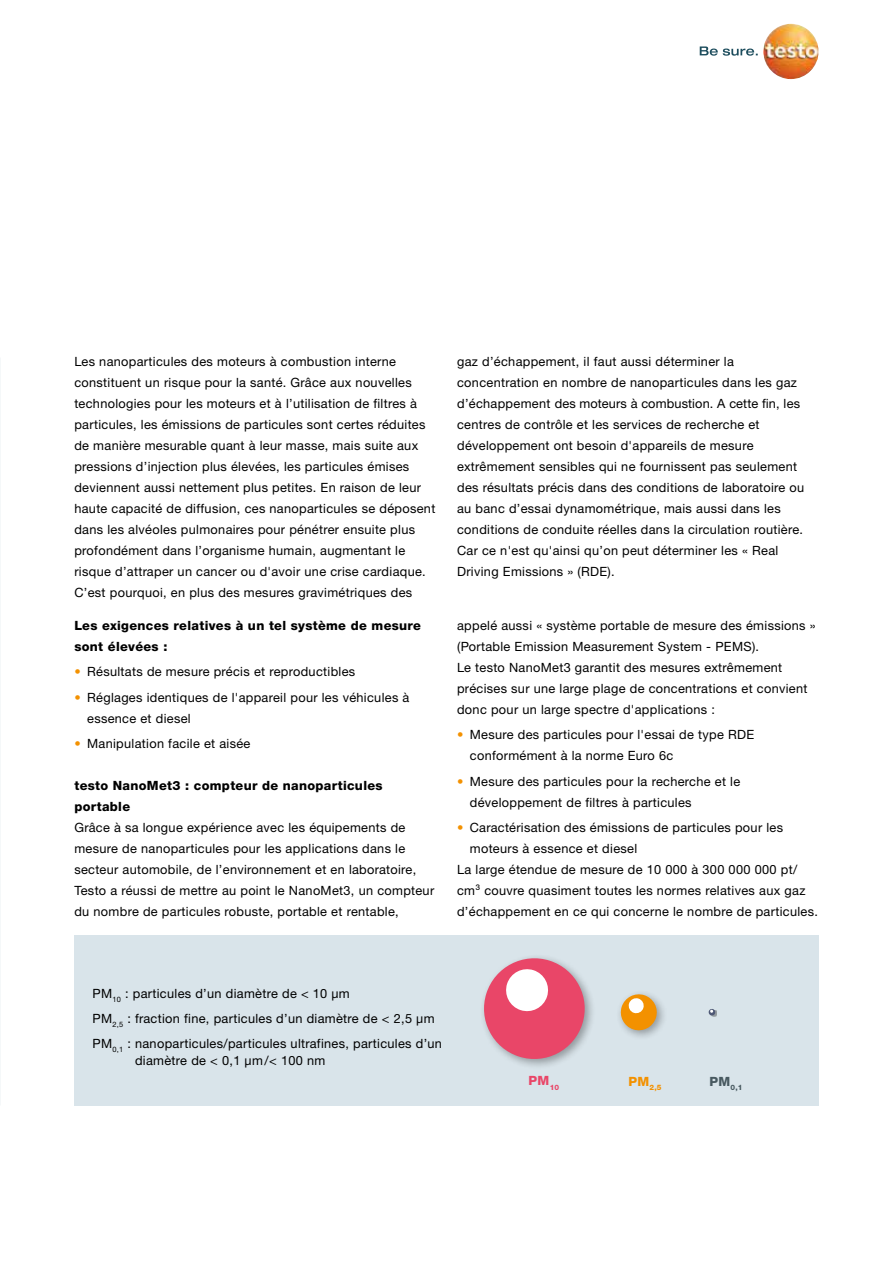
<style>
.page{position:relative;width:893px;height:1263px;background:#fff}
.page>*{position:absolute;margin:0;border:0;box-sizing:border-box;transform-origin:0 0}
.t1{font:12.75px/21px "Helvetica Neue LTW1 G";letter-spacing:.025em;color:#000}
.t2{font:800 12.75px/21px "Helvetica Neue LTW1 G";letter-spacing:.025em;color:#000}
.t3{font:800 12.75px "Helvetica Neue LTW1 G";color:#e94668}
.t4{font:800 7.5px "Helvetica Neue LTW1 G";color:#f39100}
.t5{font:800 7.5px "Helvetica Neue LTW1 G";color:#485960}
.s1{color:#f39100}
</style>
<div class="page">
<svg style="left:700px;top:46px;width:58px;height:10px"></svg>
<img style="left:763px;top:24px;width:56px;height:55px;border-radius:28px">
<div style="left:74px;top:935px;width:745px;height:171px;background:#d9e4ea"></div>
<div style="left:616px;top:990px;width:52px;height:51px;background:#000;opacity:.33"></div>
<svg style="left:619px;top:992px;width:40px;height:40px"></svg>
<div style="left:710px;top:1010px;width:7px;height:6px;background:#000;opacity:.33"></div>
<svg style="left:708px;top:1009px;width:8px;height:7px"></svg>
<svg style="left:483px;top:957px;width:108px;height:108px"></svg>
<p class="t1" style="left:74px;top:351px;width:362px">Les nanoparticules des moteurs à combustion interne constituent un risque pour la santé. Grâce aux nouvelles technologies pour les moteurs et à l’utilisation de filtres à particules, les émissions de particules sont certes réduites de manière mesurable quant à leur masse, mais suite aux pressions d’injection plus élevées, les particules émises deviennent aussi nettement plus petites. En raison de leur haute capacité de diffusion, ces nanoparticules se déposent dans les alvéoles pulmonaires pour pénétrer ensuite plus profondément dans l’organisme humain, augmentant le risque d’attraper un cancer ou d'avoir une crise cardiaque.<br>C’est pourquoi, en plus des mesures gravimétriques des</p>
<p class="t1" style="left:457px;top:351px;width:349px">gaz d’échappement, il faut aussi déterminer la concentration en nombre de nanoparticules dans les gaz d’échappement des moteurs à combustion. A cette fin, les centres de contrôle et les services de recherche et développement ont besoin d'appareils de mesure extrêmement sensibles qui ne fournissent pas seulement des résultats précis dans des conditions de laboratoire ou au banc d’essai dynamométrique, mais aussi dans les conditions de conduite réelles dans la circulation routière.<br>Car ce n'est qu'ainsi qu’on peut déterminer les « Real Driving Emissions » (RDE).</p>
<p class="t2" style="left:74px;top:615px;width:348px">Les exigences relatives à un tel système de mesure sont élevées :</p>
<p class="t1" style="left:74px;top:661px;width:282px"><span class="s1">•</span> Résultats de mesure précis et reproductibles</p>
<p class="t1" style="left:87px;top:686px;width:324px;text-indent:-13px"><span class="s1">•</span> Réglages identiques de l'appareil pour les véhicules à essence et diesel</p>
<p class="t1" style="left:74px;top:733px;width:178px"><span class="s1">•</span> Manipulation facile et aisée</p>
<p class="t2" style="left:74px;top:775px;width:310px">testo NanoMet3 : compteur de nanoparticules portable</p>
<p class="t1" style="left:74px;top:817px;width:361px">Grâce à sa longue expérience avec les équipements de mesure de nanoparticules pour les applications dans le secteur automobile, de l’environnement et en laboratoire, Testo a réussi de mettre au point le NanoMet3, un compteur du nombre de particules robuste, portable et rentable,</p>
<p class="t1" style="left:457px;top:615px;width:360px">appelé aussi « système portable de mesure des émissions » (Portable Emission Measurement System - PEMS).<br>Le testo NanoMet3 garantit des mesures extrêmement précises sur une large plage de concentrations et convient donc pour un large spectre d'applications :</p>
<p class="t1" style="left:470px;top:724px;width:286px;text-indent:-13px"><span class="s1">•</span> Mesure des particules pour l'essai de type RDE conformément à la norme Euro 6c</p>
<p class="t1" style="left:470px;top:770px;width:272px;text-indent:-13px"><span class="s1">•</span> Mesure des particules pour la recherche et le développement de filtres à particules</p>
<p class="t1" style="left:457px;top:817px;width:327px"><span class="s1">•</span> Caractérisation des émissions de particules pour les</p>
<p class="t1" style="left:470px;top:838px;width:169px">moteurs à essence et diesel</p>
<p class="t1" style="left:457px;top:859px;width:342px">La large étendue de mesure de 10 000 à 300 000 000 pt/</p>
<p class="t1" style="left:457px;top:880px;width:350px">cm³ couvre quasiment toutes les normes relatives aux gaz</p>
<p class="t1" style="left:457px;top:901px;width:362px">d’échappement en ce qui concerne le nombre de particules.</p>
<p class="t1" style="left:93px;top:980px;width:351px;line-height:25.2px">PM<sub>10</sub> : particules d’un diamètre de &lt; 10 µm<br>PM<sub>2,5</sub> : fraction fine, particules d’un diamètre de &lt; 2,5 µm<br>PM<sub>0,1</sub> : nanoparticules/particules ultrafines, particules d’un</p>
<p class="t1" style="left:135px;top:1049px;width:192px">diamètre de &lt; 0,1 µm/&lt; 100 nm</p>
<p class="t3" style="left:529px;top:1073px;width:32px">PM<sub>10</sub></p>
<p class="t4" style="left:628px;top:1083px;width:35px"><sup>PM</sup>2,5</p>
<p class="t5" style="left:709px;top:1083px;width:35px"><sup>PM</sup>0,1</p>
</div>
